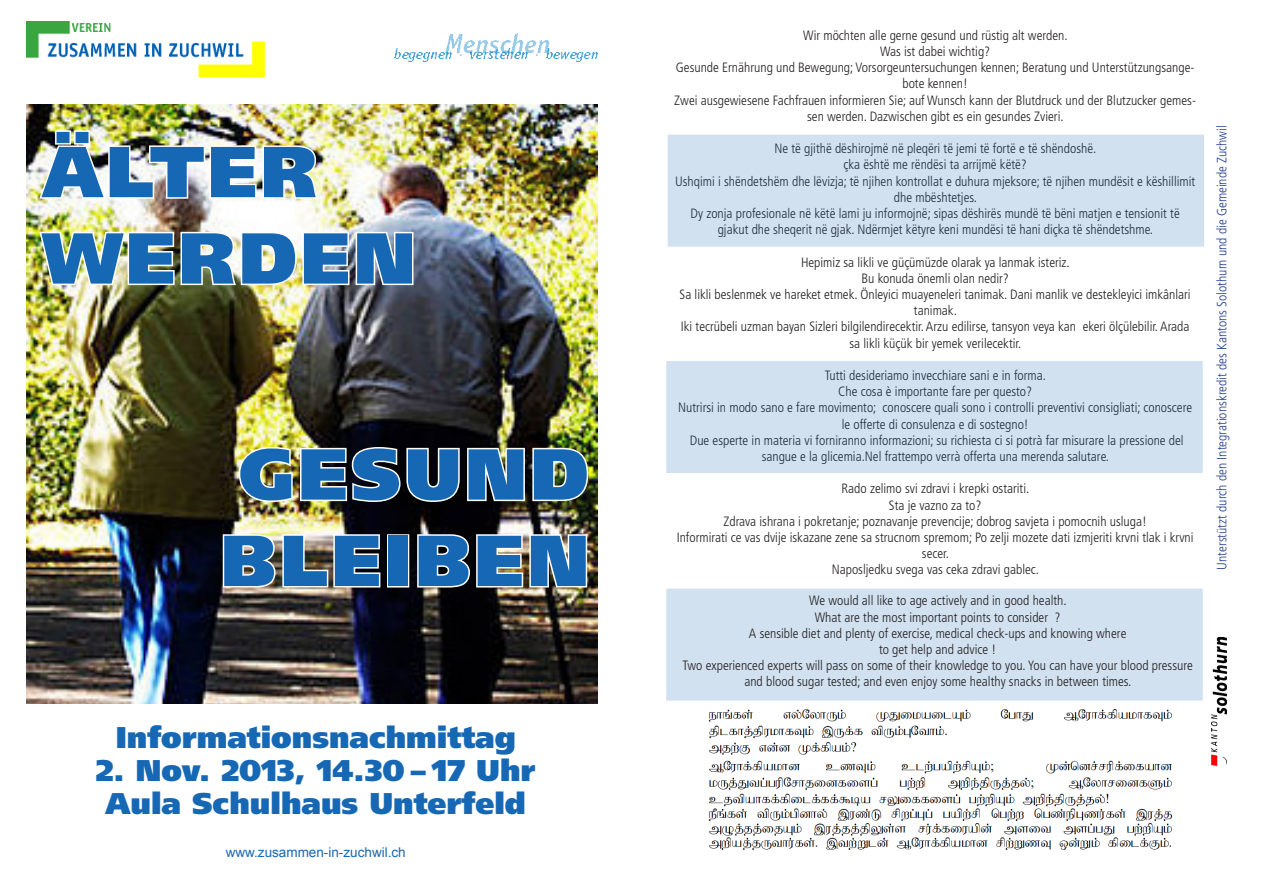
<style>
.page{position:relative;width:1263px;height:893px;background:#fff}
.page>*{position:absolute;margin:0;border:0;box-sizing:border-box;transform-origin:0 0}
.t1{font:900 72px/86.4px "Frutiger";letter-spacing:.05em;color:#1768b4}
.t2{font:900 30px "Frutiger";color:#1768b4}
.t3{font:300 condensed 13.5px/16.2px "Frutiger";color:#231f20;text-align:center}
.t4{font:300 condensed 13.5px "Frutiger";color:#253f8e}
.t5{font:13.5px "Arial";color:#1768b4}
</style>
<div class="page">
<img style="left:27px;top:104px;width:570px;height:600px">
<img style="left:38px;top:129px;width:282px;height:72px">
<img style="left:38px;top:230px;width:377px;height:57px">
<img style="left:237px;top:445px;width:353px;height:58px">
<img style="left:221px;top:533px;width:161px;height:56px">
<div style="left:387px;top:534px;width:22px;height:53px;border:3px solid #fff"></div>
<img style="left:416px;top:533px;width:173px;height:56px">
<img style="left:1211px;top:637px;width:15px;height:128px">
<img style="left:27px;top:21px;width:571px;height:57px">
<img style="left:394px;top:31px;width:203px;height:31px">
<div style="left:668px;top:135px;width:536px;height:112px;background:#d1e1f0"></div>
<div style="left:666px;top:361px;width:537px;height:112px;background:#d1e1f0"></div>
<img style="left:708px;top:709px;width:465px;height:141px">
<div style="left:666px;top:589px;width:537px;height:112px;background:#d1e1f0"></div>
<p class="t1" style="left:43px;top:128px;width:276px">ÄLTER</p>
<p class="t1" style="left:43px;top:215px;width:374px">WERDEN</p>
<p class="t1" style="left:221px;top:431px;width:370px">GESUND<br>BLEIBEN</p>
<p class="t2" style="left:116px;top:720px;width:402px">Informationsnachmittag</p>
<p class="t2" style="left:96px;top:753px;width:441px">2. Nov. 2013, 14.30 – 17 Uhr</p>
<p class="t2" style="left:105px;top:786px;width:422px">Aula Schulhaus Unterfeld</p>
<p class="t5" style="left:226px;top:843px;width:182px">www.zusammen-in-zuchwil.ch</p>
<p class="t3" style="left:803px;top:27px;width:266px">Wir möchten alle gerne gesund und rüstig alt werden.</p>
<p class="t3" style="left:880px;top:43px;width:112px">Was ist dabei wichtig?</p>
<p class="t3" style="left:676px;top:60px;width:520px">Gesunde Ernährung und Bewegung; Vorsorgeuntersuchungen kennen; Beratung und Unterstützungsange&shy;bote kennen!</p>
<p class="t3" style="left:674px;top:92px;width:523px">Zwei ausgewiesene Fachfrauen informieren Sie; auf Wunsch kann der Blutdruck und der Blutzucker gemes&shy;sen werden. Dazwischen gibt es ein gesundes Zvieri.</p>
<p class="t3" style="left:774px;top:141px;width:323px">Ne të gjithë dëshirojmë në pleqëri të jemi të fortë e të shëndoshë.</p>
<p class="t3" style="left:843px;top:157px;width:185px">çka është me rëndësi ta arrijmë këtë?</p>
<p class="t3" style="left:675px;top:173px;width:522px">Ushqimi i shëndetshëm dhe lëvizja; të njihen kontrollat e duhura mjeksore; të njihen mundësit e këshillimit dhe mbështetjes.</p>
<p class="t3" style="left:691px;top:205px;width:491px">Dy zonja profesionale në këtë lami ju informojnë; sipas dëshirës mundë të bëni matjen e tensionit të gjakut dhe sheqerit në gjak. Ndërmjet këtyre keni mundësi të hani diçka të shëndetshme.</p>
<p class="t3" style="left:801px;top:254px;width:270px">Hepimiz sağlikli ve güçümüzde olarak ya lanmak isteriz.</p>
<p class="t3" style="left:861px;top:270px;width:149px">Bu konuda önemli olan nedir?</p>
<p class="t3" style="left:680px;top:286px;width:513px">Sağlikli beslenmek ve hareket etmek. Önleyici muayeneleri tanimak. Dani manlik ve destekleyici imkânlari tanimak.</p>
<p class="t3" style="left:681px;top:319px;width:510px">Iki tecrübeli uzman bayan Sizleri bilgilendirecektir. Arzu edilirse, tansyon veya kan ekeri ölçülebilir. Arada sa likli küçük bir yemek verilecektir.</p>
<p class="t3" style="left:825px;top:367px;width:223px">Tutti desideriamo invecchiare sani e in forma.</p>
<p class="t3" style="left:838px;top:384px;width:195px">Che cosa è importante fare per questo?</p>
<p class="t3" style="left:678px;top:400px;width:515px">Nutrirsi in modo sano e fare movimento; conoscere quali sono i controlli preventivi consigliati; conoscere le offerte di consulenza e di sostegno!</p>
<p class="t3" style="left:690px;top:432px;width:495px">Due esperte in materia vi forniranno informazioni; su richiesta ci si potrà far misurare la pressione del sangue e la glicemia.Nel frattempo verrà offerta una merenda salutare.</p>
<p class="t3" style="left:841px;top:481px;width:189px">Rado zelimo svi zdravi i krepki ostariti.</p>
<p class="t3" style="left:889px;top:497px;width:94px">Sta je vazno za to?</p>
<p class="t3" style="left:723px;top:513px;width:425px">Zdrava ishrana i pokretanje; poznavanje prevencije; dobrog savjeta i pomocnih usluga!</p>
<p class="t3" style="left:677px;top:529px;width:518px">Informirati ce vas dvije iskazane zene sa strucnom spremom; Po zelji mozete dati izmjeriti krvni tlak i krvni secer.</p>
<p class="t3" style="left:832px;top:562px;width:209px">Naposljedku svega vas ceka zdravi gablec.</p>
<p class="t3" style="left:809px;top:593px;width:259px">We would all like to age actively and in good health.</p>
<p class="t3" style="left:815px;top:609px;width:247px">What are the most important points to consider ?</p>
<p class="t3" style="left:749px;top:625px;width:379px">A sensible diet and plenty of exercise, medical check-ups and knowing where</p>
<p class="t3" style="left:879px;top:641px;width:119px">to get help and advice !</p>
<p class="t3" style="left:682px;top:658px;width:512px">Two experienced experts will pass on some of their knowledge to you. You can have your blood pressure and blood sugar tested; and even enjoy some healthy snacks in between times.</p>
<p class="t4" style="left:1214px;top:569px;width:446px;rotate:-90deg">Unterstützt durch den Integrationskredit des Kantons Solothurn und die Gemeinde Zuchwil</p>
</div>
